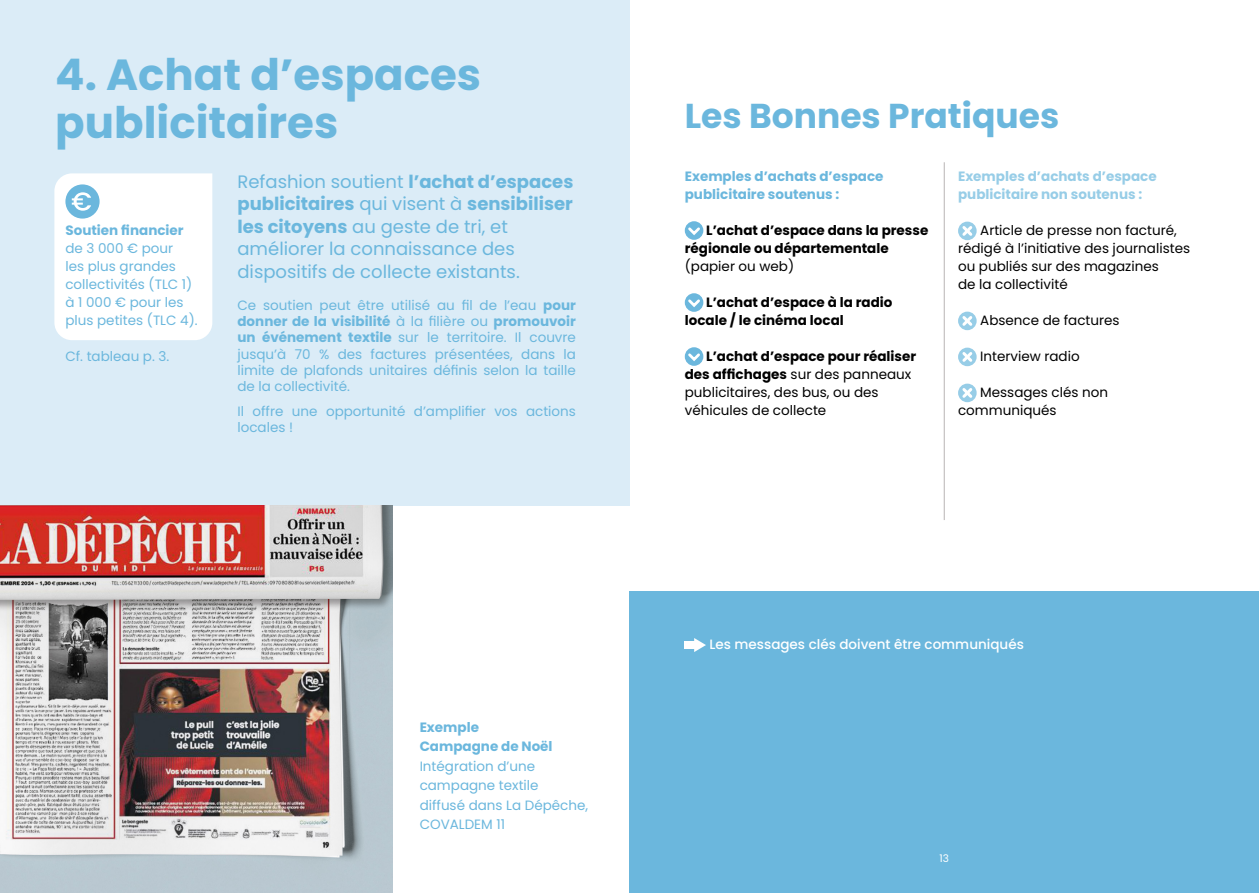
<style>
.page{position:relative;width:1259px;height:893px;background:#fff}
.page>*{position:absolute;margin:0;border:0;box-sizing:border-box;transform-origin:0 0}
.t1{font:700 43.5px/48px "Poppins";color:#6bb7dd}
.t2{font:700 34.5px "Poppins";color:#6bb7dd}
.t3{font:18px/22.5px "Poppins";color:#6bb7dd}
.t4{font:13.5px/16.2px "Poppins";color:#6bb7dd}
.t5{font:13.5px/18px "Poppins";color:#000}
.t6{font:700 13.5px/18px "Poppins";color:#000}
.t7{font:700 13.5px/18px "Poppins";color:#6bb7dd}
.t8{font:700 13.5px/18px "Poppins";color:#97cde7}
.t9{font:500 13.5px "Poppins";color:#fff}
.t10{font:10.5px "Poppins";color:#fff}
.s1{font-weight:700}
</style>
<div class="page">
<div style="left:629px;top:591px;width:630px;height:302px;background:#6bb7dd"></div>
<div style="left:0;top:0;width:629px;height:505px;background:#dbecf7"></div>
<svg style="left:685px;top:221px;width:18px;height:19px"></svg>
<svg style="left:685px;top:225px;width:17px;height:12px"></svg>
<svg style="left:685px;top:293px;width:18px;height:19px"></svg>
<svg style="left:685px;top:297px;width:17px;height:12px"></svg>
<svg style="left:685px;top:347px;width:18px;height:19px"></svg>
<svg style="left:685px;top:351px;width:17px;height:12px"></svg>
<svg style="left:958px;top:222px;width:18px;height:18px"></svg>
<svg style="left:959px;top:223px;width:16px;height:16px"></svg>
<svg style="left:958px;top:312px;width:18px;height:18px"></svg>
<svg style="left:959px;top:313px;width:16px;height:16px"></svg>
<svg style="left:958px;top:348px;width:18px;height:18px"></svg>
<svg style="left:959px;top:349px;width:16px;height:16px"></svg>
<svg style="left:958px;top:384px;width:18px;height:18px"></svg>
<svg style="left:959px;top:385px;width:16px;height:16px"></svg>
<div style="left:685px;top:641px;width:12px;height:8px;background:#fff"></div>
<svg style="left:694px;top:638px;width:12px;height:14px"></svg>
<img style="left:0;top:505px;width:392px;height:388px">
<div style="left:54px;top:173px;width:158px;height:167px;background:#fff"></div>
<hr style="left:944px;top:162px;width:1px;height:358px;background:#b8b4b4">
<h1 class="t1" style="left:55px;top:51px;width:427px">4. Achat d’espaces publicitaires</h1>
<p class="t7" style="left:65px;top:222px;width:120px">Soutien financier</p>
<p class="t4" style="left:65px;top:240px;width:134px;line-height:18px">de 3 000 € pour<br>les plus grandes collectivités (TLC 1) à 1 000 € pour les plus petites (TLC 4).</p>
<p class="t4" style="left:65px;top:349px;width:105px">Cf. tableau p. 3.</p>
<h3 class="t3" style="left:237px;top:170px;width:337px">Refashion soutient <span class="s1">l’achat d’espaces publicitaires</span> qui visent à <span class="s1">sensibiliser les citoyens</span> au geste de tri, et améliorer la connaissance des dispositifs de collecte existants.</h3>
<p class="t4" style="left:237px;top:297px;width:340px;text-align:justify">Ce soutien peut être utilisé au fil de l’eau <span class="s1">pour donner de la visibilité</span> à la filière ou <span class="s1">promouvoir un événement textile</span> sur le territoire. Il couvre jusqu’à 70 % des factures présentées, dans la limite de plafonds unitaires définis selon la taille de la collectivité.</p>
<p class="t4" style="left:237px;top:403px;width:340px">Il offre une opportunité d’amplifier vos actions locales !</p>
<p class="t7" style="left:420px;top:717px;width:134px;line-height:19.5px">Exemple<br>Campagne de Noël</p>
<p class="t4" style="left:420px;top:756px;width:170px;line-height:19.5px">Intégration d’une campagne textile<br>diffusé dans La Dépêche,<br>COVALDEM 11</p>
<h2 class="t2" style="left:685px;top:95px;width:376px">Les Bonnes Pratiques</h2>
<p class="t7" style="left:685px;top:168px;width:200px">Exemples d’achats d’espace publicitaire soutenus :</p>
<p class="t6" style="left:685px;top:222px;width:245px;text-indent:21px">L’achat d’espace dans la presse régionale ou départementale</p>
<p class="t5" style="left:685px;top:258px;width:111px">(papier ou web)</p>
<p class="t6" style="left:685px;top:294px;width:209px;text-indent:21px">L’achat d’espace à la radio locale / le cinéma local</p>
<p class="t5" style="left:685px;top:348px;width:233px;text-indent:21px"><span class="s1">L’achat d’espace pour réaliser des affichages</span> sur des panneaux publicitaires, des bus, ou des véhicules de collecte</p>
<p class="t8" style="left:958px;top:168px;width:200px">Exemples d’achats d’espace publicitaire non soutenus :</p>
<p class="t5" style="left:958px;top:222px;width:233px;text-indent:22px">Article de presse non facturé, rédigé à l’initiative des journalistes ou publiés sur des magazines<br>de la collectivité</p>
<p class="t5" style="left:980px;top:312px;width:141px">Absence de factures</p>
<p class="t5" style="left:980px;top:348px;width:101px">Interview radio</p>
<p class="t5" style="left:958px;top:384px;width:151px;text-indent:22px">Messages clés non communiqués</p>
<p class="t9" style="left:709px;top:637px;width:316px">Les messages clés doivent être communiqués</p>
<p class="t10" style="left:939px;top:853px;width:11px">13</p>
</div>
